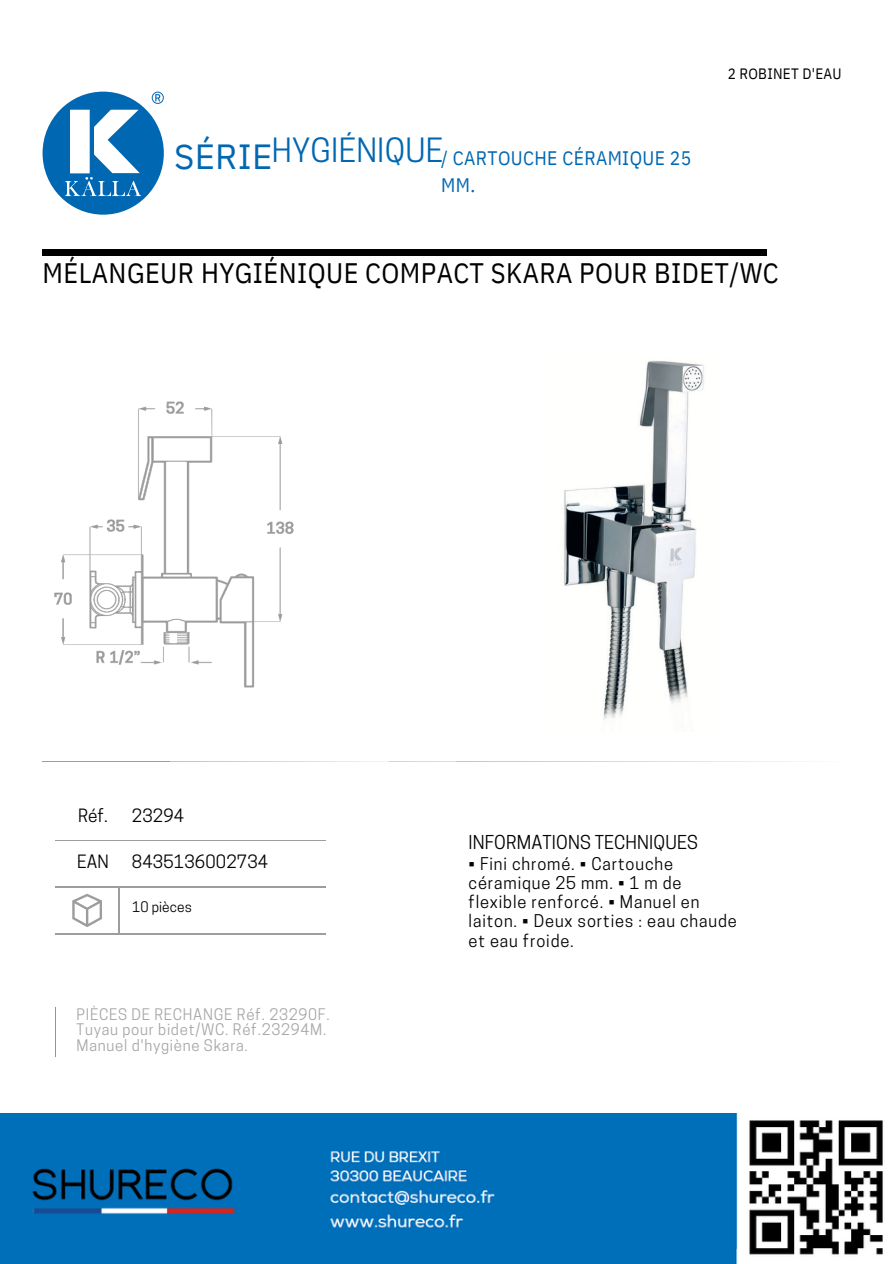
<style>
.page{position:relative;width:894px;height:1264px;background:#fff}
.page>*{position:absolute;margin:0;border:0;box-sizing:border-box;transform-origin:0 0}
.t1{font:34.8px "IBM Plex Sans";letter-spacing:.005em;color:#0067b2}
.t2{font:31.35px "Cooper Hewitt";letter-spacing:.01em;color:#0067b2}
.t3{font:28.2px "IBM Plex Sans Cond";letter-spacing:.015em;color:#000}
.t4{font:19.5px/27px "IBM Plex Sans Cond";letter-spacing:.02em;color:#0067b2}
.t5{font:18px "Cooper Hewitt";letter-spacing:.01em;color:#020202}
.t6{font:17.25px "Cooper Hewitt";letter-spacing:.01em;color:#020202}
.t7{font:16.5px/19.2px "Cooper Hewitt";letter-spacing:.05em;color:#020202}
.t8{font:15px/15.8px "Cooper Hewitt";letter-spacing:.05em;color:#a7a7a6}
.t9{font:15px "IBM Plex Sans Cond";letter-spacing:.015em;color:#000}
.t10{font:13.65px "Cooper Hewitt";letter-spacing:.01em;color:#020202}
</style>
<div class="page">
<svg style="left:43px;top:92px;width:121px;height:123px"></svg>
<img style="left:54px;top:401px;width:240px;height:287px">
<div style="left:43px;top:250px;width:723px;height:6px;background:#000"></div>
<img style="left:0;top:1262px;width:737px;height:1px">
<hr style="left:43px;top:761px;width:127px;height:1px;background:#9d9d9c">
<hr style="left:170px;top:761px;width:285px;height:1px;background:#9d9d9c">
<hr style="left:455px;top:761px;width:395px;height:1px;background:#9d9d9c">
<img style="left:563px;top:360px;width:141px;height:360px">
<svg style="left:55px;top:1007px;width:1px;height:49px"></svg>
<hr style="left:55px;top:840px;width:64px;height:1px;background:#9d9d9c">
<hr style="left:119px;top:840px;width:206px;height:1px;background:#9d9d9c">
<hr style="left:55px;top:886px;width:64px;height:1px;background:#9d9d9c">
<hr style="left:119px;top:886px;width:206px;height:1px;background:#9d9d9c">
<hr style="left:119px;top:887px;width:1px;height:46px;background:#9d9d9c">
<hr style="left:55px;top:933px;width:64px;height:1px;background:#9d9d9c">
<hr style="left:119px;top:933px;width:206px;height:1px;background:#9d9d9c">
<svg style="left:72px;top:893px;width:30px;height:34px"></svg>
<img style="left:0;top:1113px;width:883px;height:149px">
<h3 class="t1" style="left:174px;top:133px;width:100px">SÉRIE</h3>
<p class="t2" style="left:272px;top:138px;width:173px">HYGIÉNIQUE</p>
<p class="t4" style="left:441px;top:144px;width:251px">/ CARTOUCHE CÉRAMIQUE 25<br>MM.</p>
<p class="t9" style="left:727px;top:64px;width:115px">2 ROBINET D'EAU</p>
<h6 class="t3" style="left:43px;top:254px;width:737px">MÉLANGEUR HYGIÉNIQUE COMPACT SKARA POUR BIDET/WC</h6>
<h6 class="t6" style="left:78px;top:808px;width:31px">Réf.</h6>
<h5 class="t6" style="left:77px;top:855px;width:33px">EAN</h5>
<h6 class="t6" style="left:132px;top:808px;width:54px">23294</h6>
<p class="t6" style="left:132px;top:855px;width:138px">8435136002734</p>
<p class="t10" style="left:132px;top:901px;width:61px">10 pièces</p>
<p class="t8" style="left:77px;top:1007px;width:254px">PIÈCES DE RECHANGE Réf. 23290F.<br>Tuyau pour bidet/WC. Réf.23294M.<br>Manuel d'hygiène Skara.</p>
<h6 class="t5" style="left:468px;top:835px;width:231px">INFORMATIONS TECHNIQUES</h6>
<h6 class="t7" style="left:468px;top:856px;width:269px">• Fini chromé. • Cartouche céramique 25 mm. • 1 m de flexible renforcé. • Manuel en laiton. • Deux sorties : eau chaude et eau froide.</h6>
</div>
